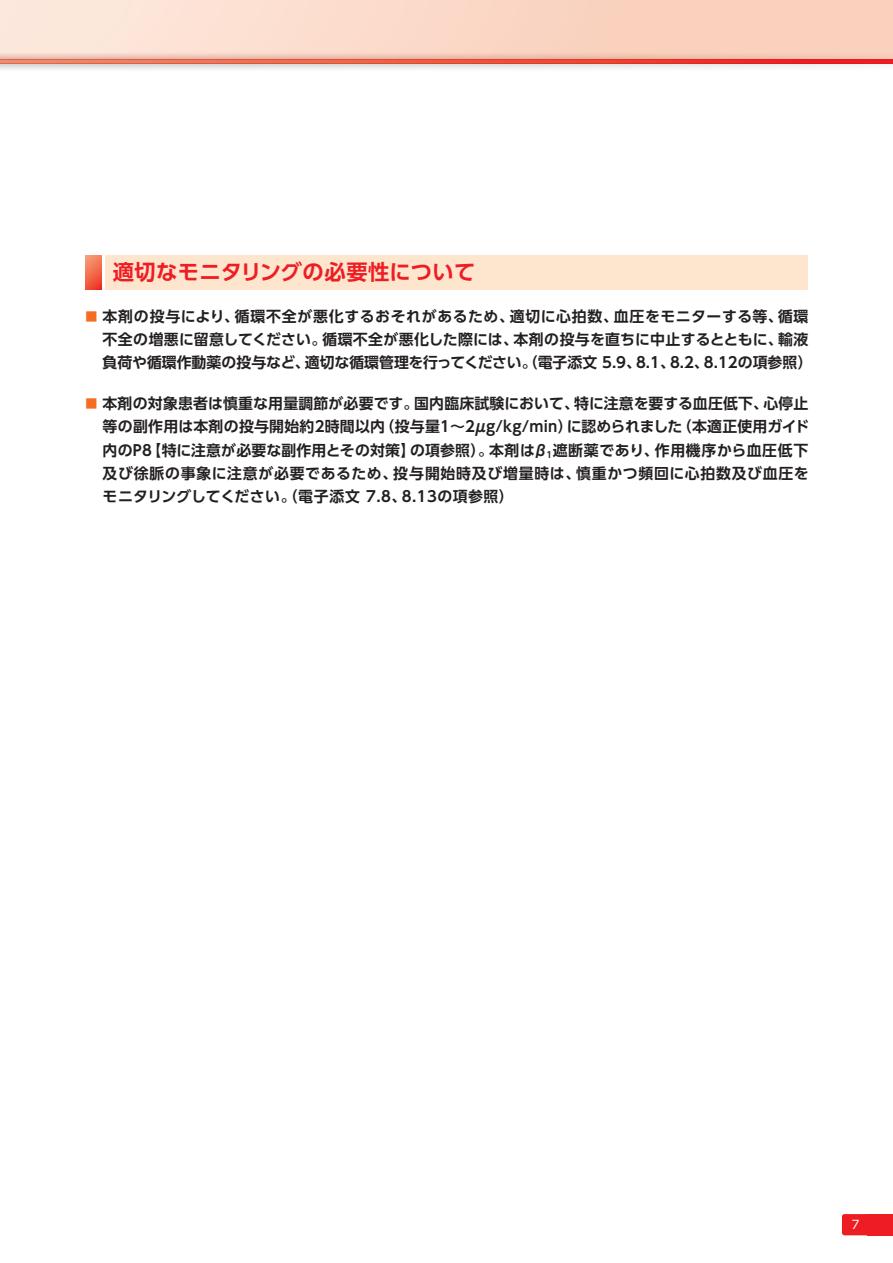
<style>
.page{position:relative;width:893px;height:1263px;background:#fff}
.page>*{position:absolute;margin:0;border:0;box-sizing:border-box;transform-origin:0 0}
.t1{font:700 21.3px "UD Shin Go Pr 6 De";letter-spacing:.015em;color:#ee1d23}
.t2{font:700 14.85px/23.4px "UD Shin Go Pr 6 De";letter-spacing:.03em;color:#231f20;text-align:justify}
.t3{font:700 14.85px/23.4px "UD Shin Go Pr 6 De";letter-spacing:.01em;color:#231f20}
.t4{font:11.7px "UD Shin Go Pr 6";color:#fff}
.s1{font-size:11.85px;color:#f36e21}
</style>
<div class="page">
<div style="left:0;top:0;width:893px;height:59px;background:linear-gradient(to right,#fde8dd,#f8ccb6)"></div>
<svg style="left:0;top:60px;width:893px;height:4px;background:#e9513e"></svg>
<svg style="left:0;top:43px;width:893px;height:17px;background:#f5c9b9"></svg>
<svg style="left:0;top:64px;width:871px;height:5px"></svg>
<svg style="left:842px;top:1214px;width:25px;height:21px"></svg>
<div style="left:867px;top:1214px;width:26px;height:21px;background:#ee1d23"></div>
<div style="left:85px;top:255px;width:723px;height:34px;background:#fee5ce"></div>
<svg style="left:85px;top:255px;width:17px;height:34px"></svg>
<hr style="left:102px;top:255px;width:2px;height:34px;background:#fff">
<h1 class="t1" style="left:113px;top:255px;width:364px">適切なモニタリングの必要性について</h1>
<p class="t3" style="left:103px;top:304px;width:712px;text-indent:-17px"><span class="s1">■</span> 本剤の投与により、循環不全が悪化するおそれがあるため、適切に心拍数、血圧をモニターする等、循環不全の増悪に留意してください。循環不全が悪化した際には、本剤の投与を直ちに中止するとともに、輸液負荷や循環作動薬の投与など、適切な循環管理を行ってください。（電子添文 5.9、8.1、8.2、8.12の項参照）</p>
<p class="t2" style="left:103px;top:391px;width:708px;text-indent:-17px"><span class="s1">■</span> 本剤の対象患者は慎重な用量調節が必要です。国内臨床試験において、特に注意を要する血圧低下、心停止等の副作用は本剤の投与開始約2時間以内（投与量1～2μg/kg/min）に認められました（本適正使用ガイド内のP8【特に注意が必要な副作用とその対策】の項参照）。本剤はβ<sub>1</sub>遮断薬であり、作用機序から血圧低下及び徐脈の事象に注意が必要であるため、投与開始時及び増量時は、慎重かつ頻回に心拍数及び血圧をモニタリングしてください。（電子添文 7.8、8.13の項参照）</p>
<p class="t4" style="left:852px;top:1215px;width:9px">7</p>
</div>
